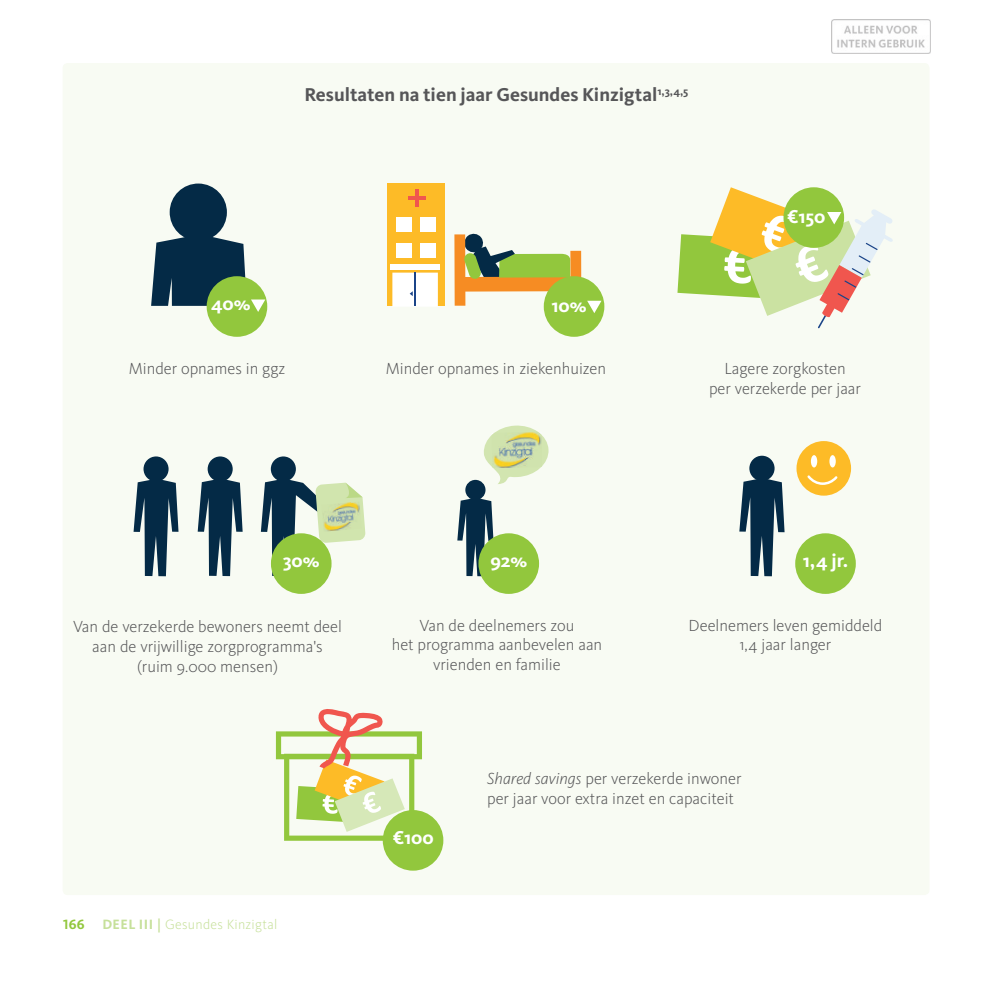
<style>
.page{position:relative;width:993px;height:993px;background:#fff}
.page>*{position:absolute;margin:0;border:0;box-sizing:border-box;transform-origin:0 0}
.t1{font:700 19.25px "Kievit OT";color:#565658}
.t2{font:700 19.25px "Kievit OT";color:#fff}
.t3{font:300 16.62px/19.9px "Kievit OT";color:#565658;text-align:center}
.t4{font:300 14px "Kievit OT";letter-spacing:.02em;color:#c6e09a}
.t5{font:700 14px "Kievit OT";color:#92c73d}
.s1{font-weight:700}
.s2{font-weight:500}
.s3{font-style:italic}
</style>
<div class="page">
<div style="left:63px;top:63px;width:866px;height:831px;background:#f8fbf3;border-radius:5px"></div>
<div style="left:169px;top:183px;width:58px;height:58px;background:#042a46;border-radius:50%"></div>
<div style="left:206px;top:276px;width:61px;height:61px;background:#92c73d;border-radius:50%"></div>
<svg style="left:133px;top:478px;width:45px;height:98px"></svg>
<div style="left:143px;top:456px;width:26px;height:25px;background:#042a46;border-radius:50%"></div>
<svg style="left:198px;top:478px;width:44px;height:98px"></svg>
<div style="left:207px;top:456px;width:26px;height:25px;background:#042a46;border-radius:50%"></div>
<div style="left:270px;top:456px;width:26px;height:25px;background:#042a46;border-radius:50%"></div>
<svg style="left:261px;top:478px;width:104px;height:98px"></svg>
<div style="left:271px;top:533px;width:60px;height:60px;background:#92c73d;border-radius:50%"></div>
<svg style="left:457px;top:497px;width:36px;height:79px"></svg>
<div style="left:465px;top:479px;width:20px;height:21px;background:#042a46;border-radius:50%"></div>
<svg style="left:483px;top:425px;width:65px;height:59px"></svg>
<img style="left:491px;top:431px;width:51px;height:37px">
<div style="left:478px;top:533px;width:61px;height:60px;background:#92c73d;border-radius:50%"></div>
<div style="left:795px;top:533px;width:60px;height:60px;background:#92c73d;border-radius:50%"></div>
<svg style="left:739px;top:478px;width:45px;height:98px"></svg>
<div style="left:749px;top:455px;width:25px;height:26px;background:#042a46;border-radius:50%"></div>
<div style="left:796px;top:441px;width:54px;height:54px;background:#fdbb27;border-radius:50%"></div>
<svg style="left:810px;top:455px;width:7px;height:12px"></svg>
<div style="left:829px;top:455px;width:6px;height:12px;background:#fff;border-radius:50%"></div>
<svg style="left:807px;top:475px;width:30px;height:9px"></svg>
<div style="left:382px;top:809px;width:61px;height:61px;background:#92c73d;border-radius:50%"></div>
<svg style="left:276px;top:709px;width:146px;height:131px"></svg>
<div style="left:570px;top:251px;width:11px;height:55px;background:#f68c23"></div>
<div style="left:454px;top:234px;width:11px;height:71px;background:#f68c23"></div>
<div style="left:464px;top:276px;width:112px;height:15px;background:#f68c23"></div>
<svg style="left:463px;top:233px;width:108px;height:46px"></svg>
<div style="left:387px;top:183px;width:58px;height:123px;background:#fdbb27"></div>
<div style="left:396px;top:217px;width:16px;height:14px;background:#fff"></div>
<div style="left:396px;top:242px;width:16px;height:15px;background:#fff"></div>
<div style="left:420px;top:217px;width:15px;height:14px;background:#fff"></div>
<div style="left:420px;top:242px;width:15px;height:15px;background:#fff"></div>
<div style="left:390px;top:264px;width:49px;height:5px;background:#fff"></div>
<div style="left:392px;top:272px;width:46px;height:34px;background:#fff"></div>
<hr style="left:414px;top:272px;width:2px;height:34px;background:#1b4488">
<hr style="left:408px;top:196px;width:18px;height:4px;background:#f0564e">
<hr style="left:415px;top:190px;width:3px;height:17px;background:#f0564e">
<div style="left:543px;top:276px;width:61px;height:61px;background:#92c73d;border-radius:50%"></div>
<svg style="left:587px;top:300px;width:14px;height:13px"></svg>
<svg style="left:151px;top:234px;width:114px;height:78px"></svg>
<svg style="left:677px;top:187px;width:215px;height:141px"></svg>
<img style="left:831px;top:20px;width:99px;height:33px">
<p class="t1" style="left:304px;top:83px;width:385px">Resultaten na tien jaar Gesundes Kinzigtal<sup>1,3,4,5</sup></p>
<p class="t2" style="left:211px;top:292px;width:41px">40%</p>
<p class="t3" style="left:129px;top:358px;width:158px">Minder opnames in ggz</p>
<p class="t2" style="left:551px;top:294px;width:37px">10%</p>
<p class="t2" style="left:787px;top:205px;width:40px">€150</p>
<p class="t3" style="left:386px;top:358px;width:222px">Minder opnames in ziekenhuizen</p>
<p class="t3" style="left:708px;top:358px;width:153px">Lagere zorgkosten<br>per verzekerde per jaar</p>
<p class="t2" style="left:283px;top:549px;width:38px">30%</p>
<p class="t2" style="left:490px;top:549px;width:38px">92%</p>
<p class="t2" style="left:802px;top:549px;width:47px">1,4 jr.</p>
<p class="t3" style="left:73px;top:616px;width:270px">Van de verzekerde bewoners neemt deel aan de vrijwillige zorgprogramma's (ruim 9.000 mensen)</p>
<p class="t3" style="left:391px;top:615px;width:212px">Van de deelnemers zou<br>het programma aanbevelen aan vrienden en familie</p>
<p class="t3" style="left:688px;top:615px;width:195px">Deelnemers leven gemiddeld<br>1,4 jaar langer</p>
<p class="t5" style="left:63px;top:916px;width:23px">166</p>
<p class="t4" style="left:102px;top:916px;width:176px"><span class="s1">DEEL III</span> <span class="s2">|</span> Gesundes Kinzigtal</p>
<p class="t2" style="left:392px;top:826px;width:42px">€100</p>
<p class="t3" style="left:487px;top:768px;width:256px;text-align:left"><span class="s3">Shared savings</span> per verzekerde inwoner per jaar voor extra inzet en capaciteit</p>
</div>
